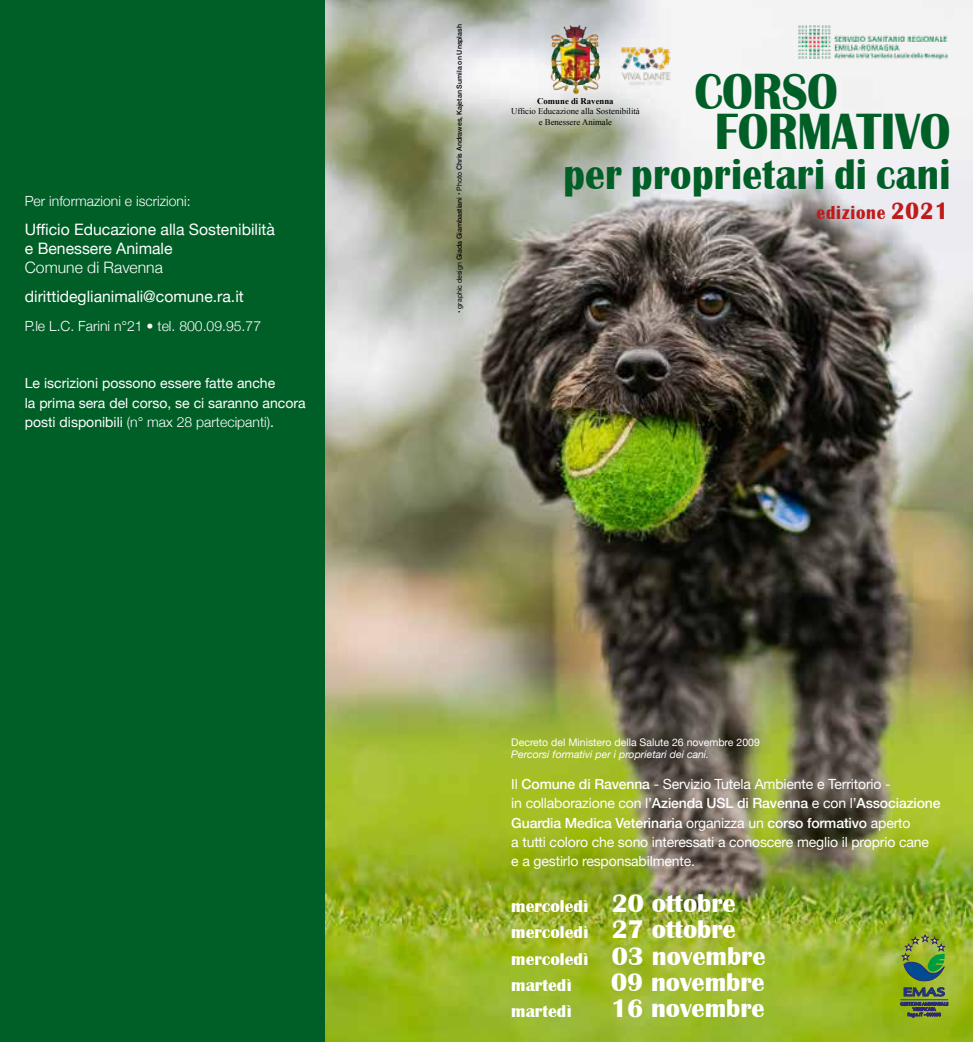
<style>
.page{position:relative;width:973px;height:1042px;background:#fff}
.page>*{position:absolute;margin:0;border:0;box-sizing:border-box;transform-origin:0 0}
.t1{font:700 52.5px/40.2px "Britannic";letter-spacing:-.01em;color:#005f27;scale:.9 1}
.t2{font:700 43.75px "Britannic";letter-spacing:.01em;color:#005f27;scale:.9 1}
.t3{font:700 26.25px "Britannic";color:#fff}
.t4{font:700 19.25px "Britannic";letter-spacing:.05em;color:#c01a1a;scale:.9 1}
.t5{font:700 17.5px/26.2px "Britannic";color:#fff}
.t6{font:15.75px/18.9px "Helvetica Neue";color:#fff}
.t7{font:300 15.75px "Helvetica Neue";color:#fff}
.t8{font:14px/19.2px "Helvetica Neue";letter-spacing:-.01em;color:#fff}
.t9{font:300 14px "Helvetica Neue";color:#fff}
.t10{font:10.5px "Helvetica Neue";color:#fff}
.t11{font:italic 10.5px "Helvetica Neue";color:#fff}
.t12{font:8.75px/10.5px "Times New Roman";color:#000;text-align:center}
.t13{font:700 8.75px "Times New Roman";color:#000}
.t14{font:500 7px "Helvetica Neue";color:#000}
.s1{font-weight:300}
.s2{font-weight:400}
.s3{font-size:24.5px}
.s4{font-weight:500}
.s5{font-size:26.25px}
.s6{font-size:17.5px}
</style>
<div class="page">
<img style="left:324px;top:0;width:648px;height:1042px">
<div style="left:0;top:0;width:324px;height:1042px;background:#005f27"></div>
<img style="left:551px;top:25px;width:27px;height:16px">
<svg style="left:901px;top:935px;width:43px;height:46px;background:#689145"></svg>
<svg style="left:900px;top:987px;width:47px;height:30px"></svg>
<img style="left:798px;top:26px;width:149px;height:33px">
<img style="left:614px;top:45px;width:63px;height:41px">
<p class="t9" style="left:25px;top:190px;width:167px">Per informazioni e iscrizioni:</p>
<p class="t6" style="left:25px;top:221px;width:251px">Ufficio Educazione alla Sostenibilità e Benessere Animale</p>
<p class="t7" style="left:25px;top:255px;width:140px">Comune di Ravenna</p>
<p class="t6" style="left:25px;top:288px;width:220px">dirittideglianimali@comune.ra.it</p>
<p class="t9" style="left:25px;top:314px;width:238px">P.le L.C. Farini n°21 • tel. 800.09.95.77</p>
<p class="t8" style="left:25px;top:374px;width:282px">Le iscrizioni possono essere fatte anche<br>la prima sera del corso, se ci saranno ancora posti disponibili <span class="s1">(n° max 28 partecipanti)</span>.</p>
<p class="t14" style="left:453px;top:313px;width:290px;rotate:-90deg"><span class="s2">• graphic design</span> Giada Giambastiani <span class="s2">• Photo</span> Chris Andrawes, Kajetan Sumila on Unsplash</p>
<h1 class="t1" style="left:714px;top:72px;width:263px;text-indent:-20px">CORSO<br>FORMATIVO</h1>
<h2 class="t2" style="left:563px;top:150px;width:431px">per proprietari di cani</h2>
<p class="t13" style="left:537px;top:95px;width:78px">Comune di Ravenna</p>
<p class="t12" style="left:511px;top:106px;width:130px">Ufficio Educazione alla Sostenibilità e Benessere Animale</p>
<h3 class="t4" style="left:816px;top:201px;width:148px">edizione <span class="s3">2021</span></h3>
<p class="t10" style="left:511px;top:734px;width:250px">Decreto del Ministero della Salute 26 novembre 2009</p>
<p class="t11" style="left:511px;top:747px;width:199px">Percorsi formativi per i proprietari dei cani.</p>
<p class="t8" style="left:511px;top:775px;width:431px">Il <span class="s4">Comune di Ravenna</span> - Servizio Tutela Ambiente e Territorio -<br>in collaborazione con l’<span class="s4">Azienda USL di Ravenna</span> e con l’<span class="s4">Associazione Guardia Medica Veterinaria</span> organizza un <span class="s4">corso formativo</span> aperto<br>a tutti coloro che sono interessati a conoscere meglio il proprio cane<br>e a gestirlo responsabilmente.</p>
<p class="t5" style="left:511px;top:893px;width:226px">mercoledì <span class="s5">20 ottobre </span>mercoledì <span class="s5">27 ottobre</span></p>
<h3 class="t3" style="left:511px;top:941px;width:256px"><span class="s6">mercoledì</span> 03 novembre</h3>
<p class="t5" style="left:511px;top:972px;width:62px">martedì</p>
<h3 class="t3" style="left:611px;top:967px;width:155px">09 novembre</h3>
<p class="t5" style="left:511px;top:998px;width:62px">martedì</p>
<h3 class="t3" style="left:611px;top:993px;width:155px">16 novembre</h3>
</div>
